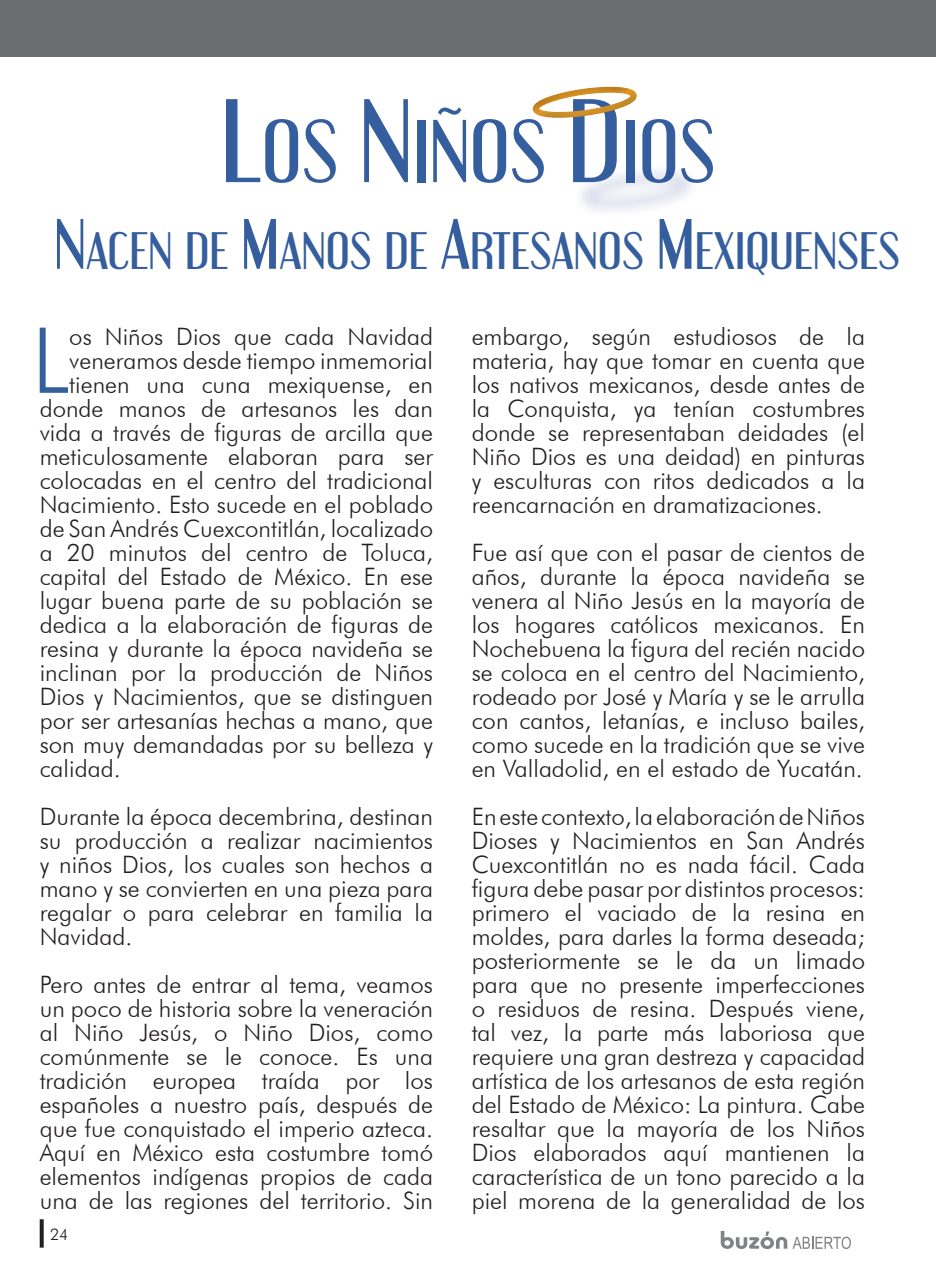
<style>
.page{position:relative;width:936px;height:1276px;background:#fff}
.page>*{position:absolute;margin:0;border:0;box-sizing:border-box;transform-origin:0 0}
.t1{font:300 91.2px "Futura BT";color:#355e9e}
.t2{font:75.6px "Engebrechtre Rg";color:#355e9e}
.t3{font:45.4px "Engebrechtre Rg";color:#355e9e}
.t4{font:300 24px/24px "Futura BT";color:#231f20;text-align:justify}
.t5{font:300 16px "Futura BT";color:#231f20}
.s1{font-size:100.8px}
.s2{font-size:60.4px}
</style>
<div class="page">
<svg style="left:720px;top:1231px;width:130px;height:18px"></svg>
<svg style="left:40px;top:1219px;width:4px;height:28px"></svg>
<div style="left:571px;top:163px;width:129px;height:56px;background:#253f8e;opacity:.28"></div>
<svg style="left:532px;top:86px;width:105px;height:32px"></svg>
<div style="left:0;top:0;width:935px;height:57px;background:#6c6d70"></div>
<p class="t2" style="left:220px;top:105px;width:496px"><span class="s1">L</span>OS <span class="s1">N</span>IÑOS <span class="s1">D</span>IOS</p>
<p class="t3" style="left:54px;top:223px;width:847px"><span class="s2">N</span>ACEN DE <span class="s2">M</span>ANOS DE <span class="s2">A</span>RTESANOS <span class="s2">M</span>EXIQUENSES</p>
<p class="t1" style="left:32px;top:305px;width:39px">L</p>
<p class="t4" style="left:69px;top:324px;width:365px">os Niños Dios que cada Navidad</p>
<p class="t4" style="left:69px;top:348px;width:365px">veneramos desde tiempo inmemorial</p>
<p class="t4" style="left:69px;top:372px;width:365px">tienen una cuna mexiquense, en</p>
<p class="t4" style="left:40px;top:396px;width:395px">donde manos de artesanos les dan</p>
<p class="t4" style="left:40px;top:420px;width:395px">vida a través de figuras de arcilla que</p>
<p class="t4" style="left:40px;top:444px;width:395px">meticulosamente elaboran para ser</p>
<p class="t4" style="left:40px;top:468px;width:395px">colocadas en el centro del tradicional</p>
<p class="t4" style="left:40px;top:492px;width:395px">Nacimiento. Esto sucede en el poblado</p>
<p class="t4" style="left:40px;top:516px;width:395px">de San Andrés Cuexcontitlán, localizado</p>
<p class="t4" style="left:40px;top:540px;width:395px">a 20 minutos del centro de Toluca,</p>
<p class="t4" style="left:40px;top:564px;width:395px">capital del Estado de México. En ese</p>
<p class="t4" style="left:40px;top:588px;width:395px">lugar buena parte de su población se</p>
<p class="t4" style="left:40px;top:612px;width:395px">dedica a la elaboración de figuras de</p>
<p class="t4" style="left:40px;top:636px;width:395px">resina y durante la época navideña se</p>
<p class="t4" style="left:40px;top:660px;width:395px">inclinan por la producción de Niños</p>
<p class="t4" style="left:40px;top:684px;width:395px">Dios y Nacimientos, que se distinguen</p>
<p class="t4" style="left:40px;top:708px;width:395px">por ser artesanías hechas a mano, que</p>
<p class="t4" style="left:40px;top:732px;width:395px">son muy demandadas por su belleza y</p>
<p class="t4" style="left:40px;top:756px;width:82px">calidad.</p>
<p class="t4" style="left:40px;top:804px;width:395px">Durante la época decembrina, destinan su producción a realizar nacimientos y niños Dios, los cuales son hechos a mano y se convierten en una pieza para regalar o para celebrar en familia la Navidad.</p>
<p class="t4" style="left:40px;top:972px;width:395px">Pero antes de entrar al tema, veamos un poco de historia sobre la veneración al Niño Jesús, o Niño Dios, como comúnmente se le conoce. Es una tradición europea traída por los españoles a nuestro país, después de que fue conquistado el imperio azteca.<br>Aquí en México esta costumbre tomó elementos indígenas propios de cada una de las regiones del territorio. Sin</p>
<p class="t5" style="left:50px;top:1224px;width:20px">24</p>
<p class="t4" style="left:471px;top:324px;width:395px">embargo, según estudiosos de la materia, hay que tomar en cuenta que los nativos mexicanos, desde antes de la Conquista, ya tenían costumbres donde se representaban deidades (el Niño Dios es una deidad) en pinturas y esculturas con ritos dedicados a la reencarnación en dramatizaciones.</p>
<p class="t4" style="left:471px;top:540px;width:395px">Fue así que con el pasar de cientos de años, durante la época navideña se venera al Niño Jesús en la mayoría de los hogares católicos mexicanos. En Nochebuena la figura del recién nacido se coloca en el centro del Nacimiento, rodeado por José y María y se le arrulla con cantos, letanías, e incluso bailes, como sucede en la tradición que se vive en Valladolid, en el estado de Yucatán.</p>
<p class="t4" style="left:471px;top:804px;width:395px">En este contexto, la elaboración de Niños Dioses y Nacimientos en San Andrés Cuexcontitlán no es nada fácil. Cada figura debe pasar por distintos procesos: primero el vaciado de la resina en moldes, para darles la forma deseada; posteriormente se le da un limado para que no presente imperfecciones o residuos de resina. Después viene, tal vez, la parte más laboriosa que requiere una gran destreza y capacidad artística de los artesanos de esta región del Estado de México: La pintura. Cabe resaltar que la mayoría de los Niños Dios elaborados aquí mantienen la característica de un tono parecido a la piel morena de la generalidad de los</p>
</div>
